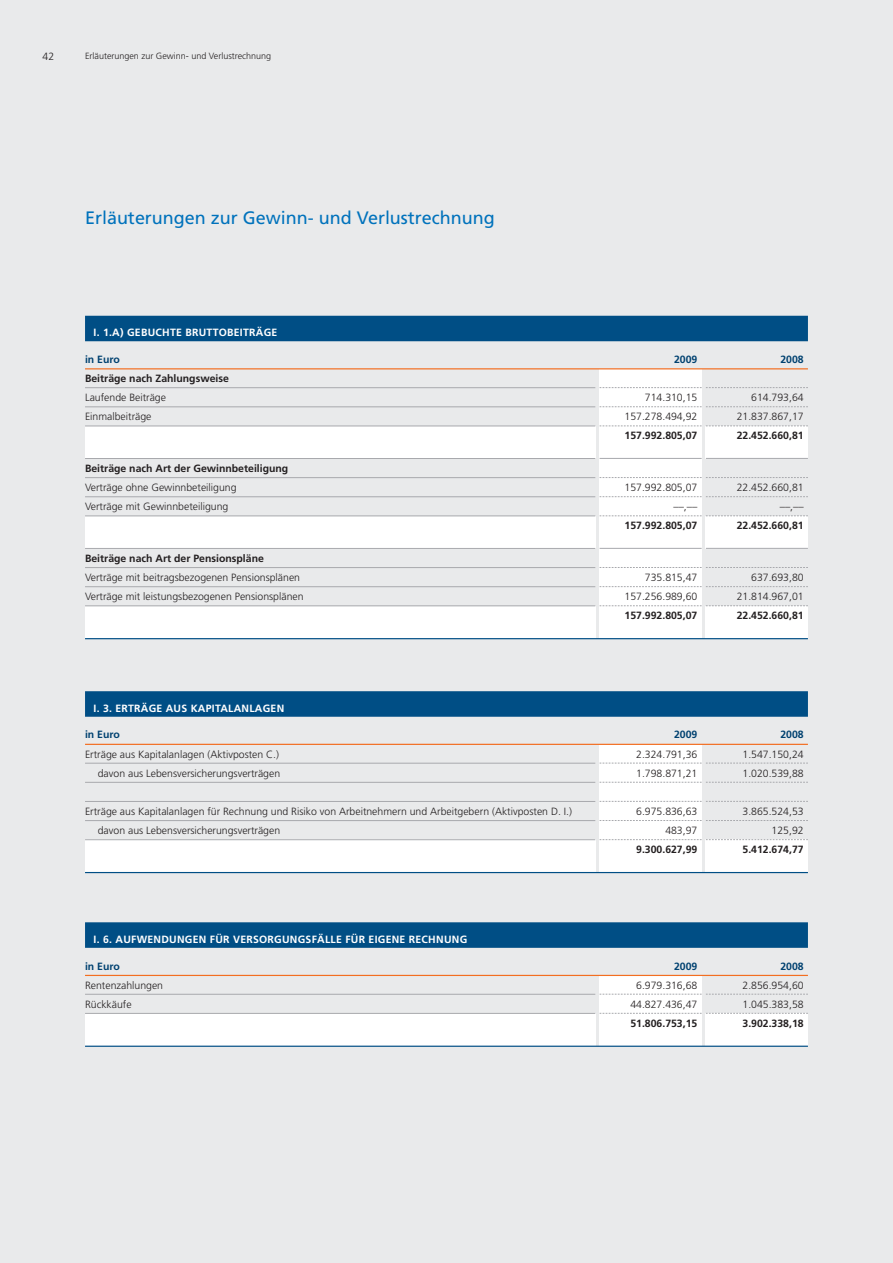
<style>
.page{position:relative;width:893px;height:1263px;background:#e9eaeb}
.page>*{position:absolute;margin:0;border:0;box-sizing:border-box;transform-origin:0 0}
.t1{font:18px "Frutiger LT";color:#0072bc}
.t2{font:300 10.5px "Frutiger LT";color:#231f20}
.t3{font:700 10.5px "Frutiger LT";color:#231f20}
.t4{font:700 10.5px "Frutiger LT";letter-spacing:.025em;color:#fff}
.t5{font:700 10.5px "Frutiger LT";color:#004170}
.t6{font:300 9px "Frutiger LT";color:#231f20}
</style>
<div class="page">
<div style="left:600px;top:369px;width:102px;height:76px;background:#fff"></div>
<div style="left:706px;top:426px;width:102px;height:32px;background:#fff"></div>
<div style="left:85px;top:426px;width:510px;height:32px;background:#fff"></div>
<div style="left:600px;top:445px;width:102px;height:77px;background:#fff"></div>
<div style="left:706px;top:516px;width:102px;height:32px;background:#fff"></div>
<div style="left:85px;top:516px;width:510px;height:32px;background:#fff"></div>
<div style="left:600px;top:522px;width:102px;height:116px;background:#fff"></div>
<div style="left:706px;top:606px;width:102px;height:33px;background:#fff"></div>
<div style="left:85px;top:606px;width:510px;height:33px;background:#fff"></div>
<div style="left:600px;top:744px;width:102px;height:128px;background:#fff"></div>
<div style="left:706px;top:840px;width:102px;height:32px;background:#fff"></div>
<div style="left:85px;top:840px;width:510px;height:33px;background:#fff"></div>
<div style="left:600px;top:975px;width:102px;height:71px;background:#fff"></div>
<div style="left:706px;top:1013px;width:102px;height:33px;background:#fff"></div>
<div style="left:85px;top:1013px;width:510px;height:33px;background:#fff"></div>
<div style="left:85px;top:316px;width:723px;height:25px;background:#004e85"></div>
<hr style="left:85px;top:368px;width:723px;height:1px;background:#f36e21">
<hr style="left:85px;top:387px;width:510px;height:1px;background:#a8a9ad">
<hr style="left:85px;top:406px;width:510px;height:1px;background:#a8a9ad">
<hr style="left:85px;top:426px;width:510px;height:1px;background:#a8a9ad">
<hr style="left:85px;top:458px;width:510px;height:1px;background:#a8a9ad">
<hr style="left:85px;top:477px;width:510px;height:1px;background:#a8a9ad">
<hr style="left:85px;top:496px;width:510px;height:1px;background:#a8a9ad">
<hr style="left:85px;top:516px;width:510px;height:1px;background:#a8a9ad">
<hr style="left:85px;top:548px;width:510px;height:1px;background:#a8a9ad">
<hr style="left:85px;top:567px;width:510px;height:1px;background:#a8a9ad">
<hr style="left:85px;top:586px;width:510px;height:1px;background:#a8a9ad">
<hr style="left:85px;top:605px;width:510px;height:1px;background:#a8a9ad">
<hr style="left:85px;top:638px;width:723px;height:1px;background:#004e85">
<svg style="left:600px;top:387px;width:208px;height:1px"></svg>
<svg style="left:600px;top:406px;width:208px;height:1px"></svg>
<svg style="left:600px;top:426px;width:208px;height:1px"></svg>
<hr style="left:706px;top:458px;width:102px;height:1px;background:#a8a9ad">
<hr style="left:600px;top:458px;width:102px;height:1px;background:#a8a9ad">
<svg style="left:600px;top:477px;width:208px;height:1px"></svg>
<svg style="left:600px;top:496px;width:208px;height:1px"></svg>
<svg style="left:600px;top:515px;width:208px;height:1px"></svg>
<hr style="left:706px;top:548px;width:102px;height:1px;background:#a8a9ad">
<hr style="left:600px;top:548px;width:102px;height:1px;background:#a8a9ad">
<svg style="left:600px;top:567px;width:208px;height:1px"></svg>
<svg style="left:600px;top:586px;width:208px;height:1px"></svg>
<svg style="left:600px;top:605px;width:208px;height:1px"></svg>
<svg style="left:600px;top:763px;width:208px;height:1px"></svg>
<svg style="left:600px;top:782px;width:208px;height:1px"></svg>
<svg style="left:600px;top:801px;width:208px;height:1px"></svg>
<svg style="left:600px;top:820px;width:208px;height:1px"></svg>
<svg style="left:600px;top:839px;width:208px;height:1px"></svg>
<svg style="left:600px;top:994px;width:208px;height:1px"></svg>
<svg style="left:600px;top:1013px;width:208px;height:1px"></svg>
<div style="left:85px;top:691px;width:723px;height:26px;background:#004e85"></div>
<hr style="left:85px;top:744px;width:723px;height:1px;background:#f36e21">
<hr style="left:85px;top:763px;width:510px;height:1px;background:#a8a9ad">
<hr style="left:85px;top:782px;width:510px;height:1px;background:#a8a9ad">
<hr style="left:85px;top:801px;width:510px;height:1px;background:#a8a9ad">
<hr style="left:85px;top:820px;width:510px;height:1px;background:#a8a9ad">
<hr style="left:85px;top:839px;width:510px;height:1px;background:#a8a9ad">
<hr style="left:85px;top:872px;width:723px;height:1px;background:#004e85">
<div style="left:85px;top:922px;width:723px;height:26px;background:#004e85"></div>
<hr style="left:85px;top:975px;width:723px;height:1px;background:#f36e21">
<hr style="left:85px;top:994px;width:510px;height:1px;background:#a8a9ad">
<hr style="left:85px;top:1013px;width:510px;height:1px;background:#a8a9ad">
<hr style="left:85px;top:1045px;width:723px;height:2px;background:#004e85">
<p class="t2" style="left:43px;top:53px;width:13px">42</p>
<p class="t6" style="left:85px;top:53px;width:188px">Erläuterungen zur Gewinn- und Verlustrechnung</p>
<h1 class="t1" style="left:85px;top:210px;width:411px">Erläuterungen zur Gewinn- und Verlustrechnung</h1>
<p class="t4" style="left:94px;top:328px;width:185px">I. 1.A) GEBUCHTE BRUTTOBEITRÄGE</p>
<p class="t5" style="left:85px;top:355px;width:36px">in Euro</p>
<p class="t5" style="left:674px;top:355px;width:25px">2009</p>
<p class="t5" style="left:780px;top:355px;width:25px">2008</p>
<p class="t3" style="left:85px;top:374px;width:145px">Beiträge nach Zahlungsweise</p>
<p class="t2" style="left:85px;top:393px;width:82px">Laufende Beiträge</p>
<p class="t2" style="left:645px;top:393px;width:54px">714.310,15</p>
<p class="t2" style="left:751px;top:393px;width:54px">614.793,64</p>
<p class="t2" style="left:85px;top:412px;width:68px">Einmalbeiträge</p>
<p class="t2" style="left:624px;top:412px;width:74px">157.278.494,92</p>
<p class="t2" style="left:737px;top:412px;width:69px">21.837.867,17</p>
<p class="t3" style="left:624px;top:432px;width:74px">157.992.805,07</p>
<p class="t3" style="left:737px;top:432px;width:69px">22.452.660,81</p>
<p class="t3" style="left:85px;top:464px;width:205px">Beiträge nach Art der Gewinnbeteiligung</p>
<p class="t2" style="left:85px;top:483px;width:153px">Verträge ohne Gewinnbeteiligung</p>
<p class="t2" style="left:624px;top:483px;width:74px">157.992.805,07</p>
<p class="t2" style="left:737px;top:483px;width:69px">22.452.660,81</p>
<p class="t2" style="left:85px;top:502px;width:145px">Verträge mit Gewinnbeteiligung</p>
<p class="t2" style="left:673px;top:502px;width:25px">––,––</p>
<p class="t2" style="left:780px;top:502px;width:25px">––,––</p>
<p class="t3" style="left:624px;top:521px;width:74px">157.992.805,07</p>
<p class="t3" style="left:737px;top:521px;width:69px">22.452.660,81</p>
<p class="t3" style="left:85px;top:554px;width:180px">Beiträge nach Art der Pensionspläne</p>
<p class="t2" style="left:85px;top:573px;width:217px">Verträge mit beitragsbezogenen Pensionsplänen</p>
<p class="t2" style="left:645px;top:573px;width:54px">735.815,47</p>
<p class="t2" style="left:751px;top:573px;width:54px">637.693,80</p>
<p class="t2" style="left:85px;top:592px;width:220px">Verträge mit leistungsbezogenen Pensionsplänen</p>
<p class="t2" style="left:624px;top:592px;width:74px">157.256.989,60</p>
<p class="t2" style="left:737px;top:592px;width:69px">21.814.967,01</p>
<p class="t3" style="left:624px;top:611px;width:74px">157.992.805,07</p>
<p class="t3" style="left:737px;top:611px;width:69px">22.452.660,81</p>
<p class="t4" style="left:94px;top:704px;width:192px">I. 3. ERTRÄGE AUS KAPITALANLAGEN</p>
<p class="t5" style="left:85px;top:730px;width:36px">in Euro</p>
<p class="t5" style="left:674px;top:730px;width:25px">2009</p>
<p class="t5" style="left:780px;top:730px;width:25px">2008</p>
<p class="t2" style="left:85px;top:750px;width:196px">Erträge aus Kapitalanlagen (Aktivposten C.)</p>
<p class="t2" style="left:636px;top:750px;width:63px">2.324.791,36</p>
<p class="t2" style="left:742px;top:750px;width:63px">1.547.150,24</p>
<p class="t2" style="left:98px;top:769px;width:184px">davon aus Lebensversicherungsverträgen</p>
<p class="t2" style="left:636px;top:769px;width:63px">1.798.871,21</p>
<p class="t2" style="left:742px;top:769px;width:63px">1.020.539,88</p>
<p class="t2" style="left:85px;top:807px;width:488px">Erträge aus Kapitalanlagen für Rechnung und Risiko von Arbeitnehmern und Arbeitgebern (Aktivposten D. I.)</p>
<p class="t2" style="left:636px;top:807px;width:63px">6.975.836,63</p>
<p class="t2" style="left:742px;top:807px;width:63px">3.865.524,53</p>
<p class="t2" style="left:98px;top:826px;width:184px">davon aus Lebensversicherungsverträgen</p>
<p class="t2" style="left:665px;top:826px;width:34px">483,97</p>
<p class="t2" style="left:772px;top:826px;width:34px">125,92</p>
<p class="t3" style="left:636px;top:845px;width:63px">9.300.627,99</p>
<p class="t3" style="left:742px;top:845px;width:63px">5.412.674,77</p>
<p class="t4" style="left:94px;top:935px;width:375px">I. 6. AUFWENDUNGEN FÜR VERSORGUNGSFÄLLE FÜR EIGENE RECHNUNG</p>
<p class="t5" style="left:85px;top:962px;width:36px">in Euro</p>
<p class="t5" style="left:674px;top:962px;width:25px">2009</p>
<p class="t5" style="left:780px;top:962px;width:25px">2008</p>
<p class="t2" style="left:85px;top:981px;width:80px">Rentenzahlungen</p>
<p class="t2" style="left:636px;top:981px;width:63px">6.979.316,68</p>
<p class="t2" style="left:742px;top:981px;width:63px">2.856.954,60</p>
<p class="t2" style="left:85px;top:1000px;width:48px">Rückkäufe</p>
<p class="t2" style="left:630px;top:1000px;width:69px">44.827.436,47</p>
<p class="t2" style="left:742px;top:1000px;width:63px">1.045.383,58</p>
<p class="t3" style="left:630px;top:1019px;width:69px">51.806.753,15</p>
<p class="t3" style="left:742px;top:1019px;width:63px">3.902.338,18</p>
</div>
